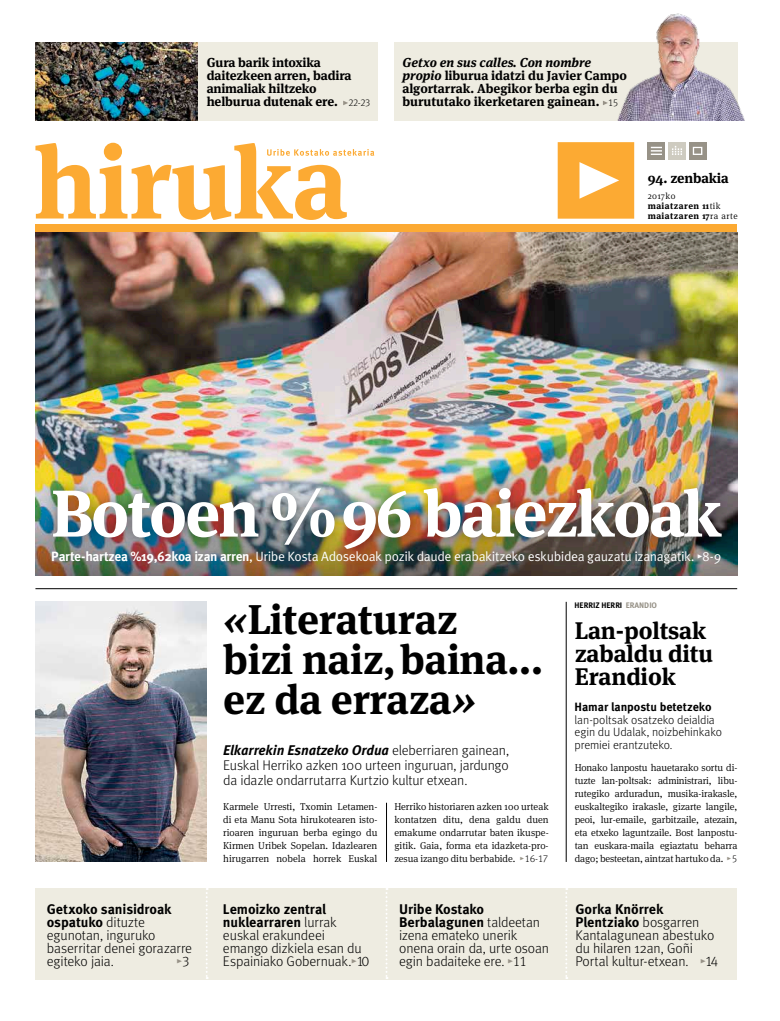
<style>
.page{position:relative;width:780px;height:1021px;background:#fff}
.page>*{position:absolute;margin:0;border:0;box-sizing:border-box;transform-origin:0 0}
.t1{font:700 66.1px "Hiruka Serif";letter-spacing:-.03em;color:#fff}
.t2{font:700 41.5px/40px "Hiruka Serif";letter-spacing:-.005em;color:#000}
.t3{font:700 24px/23px "Hiruka Serif";letter-spacing:-.005em;color:#000}
.t4{font:300 14px/13px "Hiruka";letter-spacing:-.01em;color:#000}
.t5{font:700 14px "Hiruka Serif";letter-spacing:-.005em;color:#000}
.t6{font:300 14px "Hiruka";color:#979287}
.t7{font:13.4px "Hiruka";letter-spacing:-.03em;color:#fff}
.t8{font:700 13px/13px "Hiruka Serif";letter-spacing:-.01em;color:#000}
.t9{font:300 12px/12.5px "Hiruka";letter-spacing:-.01em;color:#000}
.t10{font:700 12px "Hiruka";letter-spacing:-.005em;color:#000}
.t11{font:300 10px/13px "Hiruka Serif";color:#000;text-align:justify}
.t12{font:700 9px/10px "Hiruka Serif";letter-spacing:.05em;color:#000}
.t13{font:700 8px "Hiruka";color:#000}
.s1{font-family:"Hiruka";font-weight:300;font-size:10px}
.s2{font-style:italic}
.s3{font-weight:300}
.s4{font-weight:700}
.s5{color:#000}
.s6{font-weight:700;font-style:italic}
.s7{color:#979287}
.s8{font-family:"Hiruka"}
</style>
<div class="page">
<div style="left:35px;top:888px;width:702px;height:91px;background:#eeece1"></div>
<div style="left:394px;top:43px;width:343px;height:77px;background:#eeece1"></div>
<img style="left:35px;top:602px;width:172px;height:260px">
<img style="left:617px;top:13px;width:128px;height:107px">
<img style="left:35px;top:43px;width:163px;height:78px">
<img style="left:35px;top:232px;width:702px;height:344px">
<div style="left:42px;top:476px;width:691px;height:84px;background:#000;opacity:.45"></div>
<hr style="left:35px;top:588px;width:702px;height:1px;background:#000">
<div style="left:198px;top:43px;width:180px;height:77px;background:#eeece1"></div>
<svg style="left:343px;top:101px;width:5px;height:4px"></svg>
<svg style="left:603px;top:101px;width:5px;height:4px"></svg>
<div style="left:668px;top:142px;width:17px;height:18px;background:#cecbc0"></div>
<svg style="left:672px;top:146px;width:10px;height:9px"></svg>
<div style="left:647px;top:142px;width:18px;height:18px;background:#979287"></div>
<svg style="left:650px;top:147px;width:12px;height:8px"></svg>
<div style="left:688px;top:142px;width:18px;height:18px;background:#979287"></div>
<svg style="left:692px;top:147px;width:10px;height:8px"></svg>
<svg style="left:35px;top:143px;width:339px;height:77px"></svg>
<svg style="left:557px;top:142px;width:77px;height:77px;background:#fcb54f"></svg>
<div style="left:35px;top:225px;width:702px;height:7px;background:#fcaa33"></div>
<hr style="left:566px;top:602px;width:1px;height:260px;background:#000">
<hr style="left:386px;top:802px;width:1px;height:60px;background:#000">
<svg style="left:206px;top:888px;width:2px;height:91px"></svg>
<svg style="left:565px;top:888px;width:2px;height:91px"></svg>
<svg style="left:385px;top:888px;width:2px;height:91px"></svg>
<h3 class="t8" style="left:207px;top:55px;width:165px">Gura barik intoxika daitezkeen arren, badira animaliak hiltzeko helburua dutenak ere. <span class="s1">22-23</span></h3>
<h3 class="t8" style="left:402px;top:55px;width:226px"><span class="s2">Getxo en sus calles. Con nombre propio</span> liburua idatzi du Javier Campo algortarrak. Abegikor berba egin du burututako ikerketaren gainean. <span class="s1">15</span></h3>
<h3 class="t5" style="left:647px;top:167px;width:83px">94. zenbakia</h3>
<p class="t12" style="left:647px;top:190px;width:91px"><span class="s3">2017ko<br></span>maiatzaren 11<span class="s3">tik </span>maiatzaren 17<span class="s3">ra arte</span></p>
<h1 class="t1" style="left:51px;top:460px;width:672px">Botoen %96 baiezkoak</h1>
<h3 class="t7" style="left:51px;top:548px;width:671px"><span class="s4">Parte-hartzea %19,62koa izan arren</span>, Uribe Kosta Adosekoak pozik daude erabakitzeko eskubidea gauzatu izanagatik. <span class="s3">▸</span>8-9</h3>
<h3 class="t4" style="left:47px;top:902px;width:147px"><span class="s4">Getxoko sanisidroak ospatuko</span> dituzte egunotan, inguruko baserritar denei gorazarre egiteko jaia.</h3>
<h3 class="t6" style="left:177px;top:953px;width:15px">▸<span class="s5">3</span></h3>
<h2 class="t2" style="left:223px;top:595px;width:321px"><span class="s2">«</span>Literaturaz<br>bizi naiz, baina... ez da erraza<span class="s2">»</span></h2>
<h3 class="t4" style="left:223px;top:743px;width:287px;line-height:15px;text-align:justify"><span class="s6">Elkarrekin Esnatzeko Ordua</span> eleberriaren gainean, Euskal Herriko azken 100 urteen inguruan, jardungo da idazle ondarrutarra Kurtzio kultur etxean.</h3>
<p class="t11" style="left:223px;top:799px;width:156px">Karmele Urresti, Txomin Letamen&shy;di eta Manu Sota hirukotearen isto&shy;rioaren inguruan berba egingo du Kirmen Uribek Sopelan. Idazlearen hirugarren nobela horrek Euskal</p>
<p class="t11" style="left:394px;top:799px;width:156px">Herriko historiaren azken 100 urteak kontatzen ditu, dena galdu duen emakume ondarrutar baten ikuspe&shy;gitik. Gaia, forma eta idazketa-pro&shy;zesua izango ditu berbabide. <span class="s7">▸</span><span class="s8">16-17</span></p>
<p class="t13" style="left:574px;top:599px;width:84px">HERRIZ HERRI <span class="s7">ERANDIO</span></p>
<h3 class="t3" style="left:574px;top:617px;width:140px">Lan-poltsak zabaldu ditu<br>Erandiok</h3>
<p class="t10" style="left:574px;top:697px;width:138px">Hamar lanpostu betetzeko</p>
<p class="t9" style="left:574px;top:713px;width:149px">lan-poltsak osatzeko deialdia egin du Udalak, noizbehinkako premiei erantzuteko.</p>
<p class="t11" style="left:574px;top:760px;width:164px">Honako lanpostu hauetarako sortu di&shy;tuzte lan-poltsak: administrari, libu&shy;rutegiko arduradun, musika-irakasle, euskaltegiko irakasle, gizarte langile, peoi, lur-emaile, garbitzaile, atezain, eta etxeko laguntzaile. Bost lanpostu&shy;tan euskara-maila egiaztatu beharra dago; besteetan, aintzat hartuko da. <span class="s7">▸</span><span class="s8">5</span></p>
<h3 class="t4" style="left:223px;top:902px;width:148px"><span class="s4">Lemoizko zentral nuklearraren</span> lurrak euskal erakundeei emango dizkiela esan du<br>Espainiako Gobernuak.<span class="s7">▸</span>10</h3>
<h3 class="t4" style="left:399px;top:903px;width:151px"><span class="s4">Uribe Kostako<br>Berbalagunen</span> taldeetan izena emateko unerik onena orain da, urte osoan egin badaiteke ere. <span class="s7">▸</span>11</h3>
<h3 class="t4" style="left:575px;top:903px;width:144px"><span class="s4">Gorka Knörrek<br>Plentziako</span> bosgarren<br>Kantalagunean abestuko du hilaren 12an, Goñi<br>Portal kultur-etxean. <span class="s7">▸</span>14</h3>
</div>
